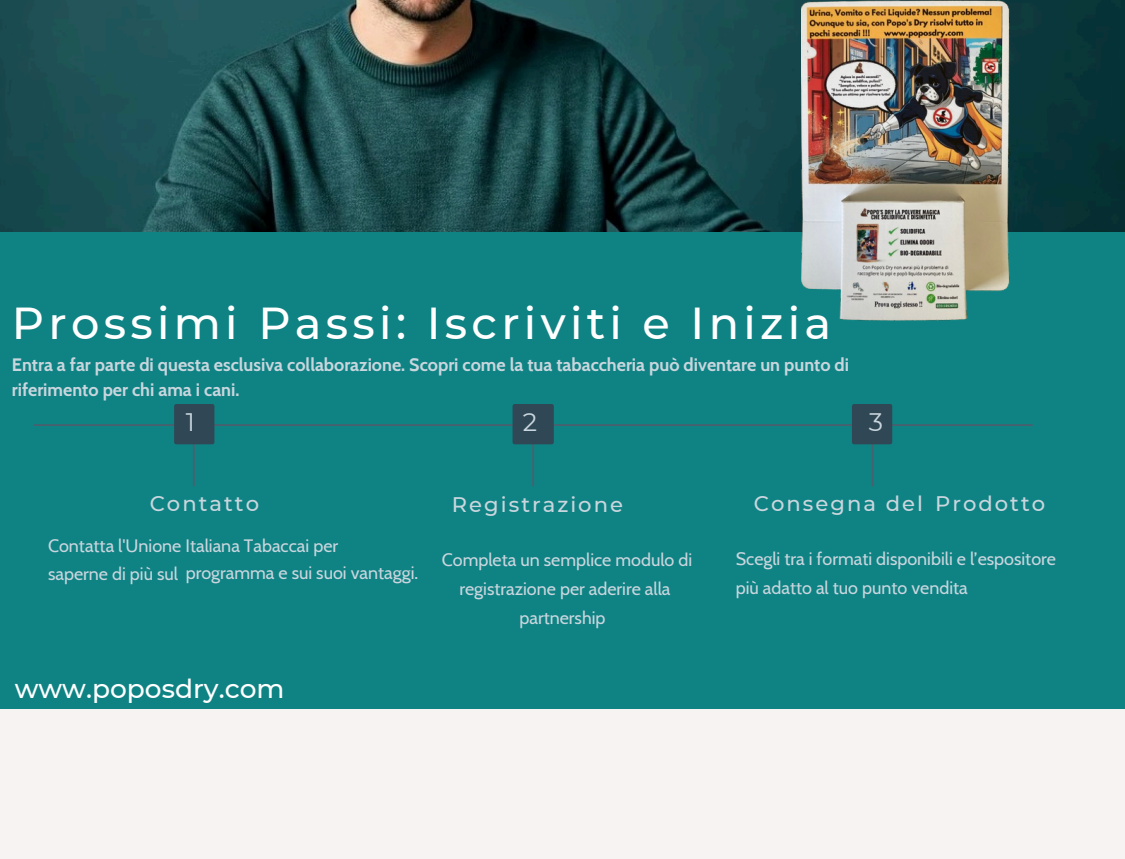
<style>
.page{position:relative;width:1125px;height:859px;background:#f7f3f2}
.page>*{position:absolute;margin:0;border:0;box-sizing:border-box;transform-origin:0 0}
.t1{font:500 44.62px "Montserrat";letter-spacing:.095em;color:#fff}
.t2{font:500 26.5px "Montserrat";color:#fff}
.t3{font:25.25px "Montserrat";color:#cad6de}
.t4{font:500 21.12px "Montserrat";letter-spacing:.095em;color:#cad6de}
.t5{font:17.88px/28.1px "Cabin";color:#cad6de}
.t6{font:700 17.88px/24.4px "Cabin";color:#cad6de}
</style>
<div class="page">
<div style="left:0;top:0;width:1125px;height:709px;background:#0f8384"></div>
<img style="left:0;top:0;width:1125px;height:231px">
<svg style="left:33px;top:404px;width:1000px;height:82px"></svg>
<img style="left:802px;top:0;width:213px;height:321px">
<p class="t1" style="left:12px;top:295px;width:821px">Prossimi Passi: Iscriviti e Inizia</p>
<p class="t6" style="left:12px;top:353px;width:839px">Entra a far parte di questa esclusiva collaborazione. Scopri come la tua tabaccheria può diventare un punto di riferimento per chi ama i cani.</p>
<h2 class="t3" style="left:186px;top:406px;width:11px">1</h2>
<h2 class="t3" style="left:523px;top:406px;width:16px">2</h2>
<h2 class="t3" style="left:869px;top:406px;width:16px">3</h2>
<h2 class="t4" style="left:150px;top:490px;width:111px">Contatto</h2>
<p class="t4" style="left:452px;top:492px;width:173px">Registrazione</p>
<p class="t4" style="left:754px;top:490px;width:171px">Consegna del</p>
<p class="t4" style="left:935px;top:491px;width:112px">Prodotto</p>
<h3 class="t5" style="left:48px;top:531px;width:372px;line-height:27.8px">Contatta l'Unione Italiana Tabaccai per<br>saperne di più sul programma e sui suoi vantaggi.</h3>
<p class="t2" style="left:15px;top:672px;width:271px">www.poposdry.com</p>
<p class="t5" style="left:442px;top:546px;width:252px;text-align:center">Completa un semplice modulo di registrazione per aderire alla</p>
<p class="t5" style="left:519px;top:603px;width:88px">partnership</p>
<p class="t5" style="left:736px;top:545px;width:322px">Scegli tra i formati disponibili e l’espositore più adatto al tuo punto vendita</p>
</div>
